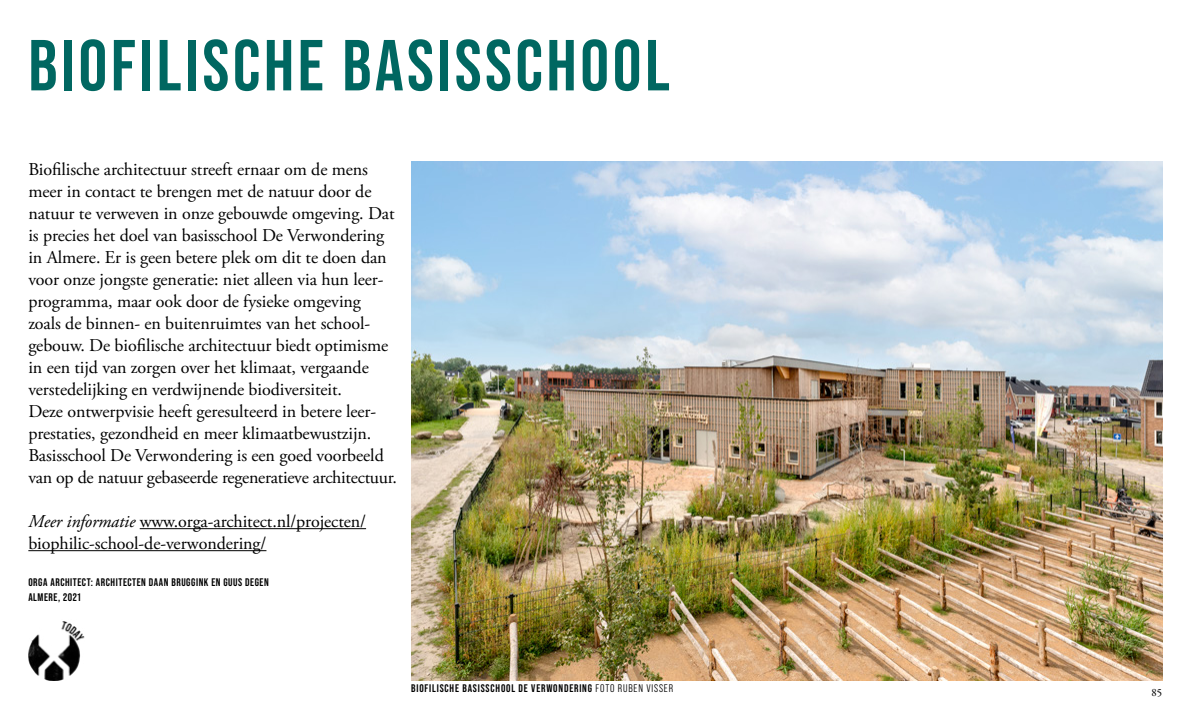
<style>
.page{position:relative;width:1191px;height:709px;background:#fff}
.page>*{position:absolute;margin:0;border:0;box-sizing:border-box;transform-origin:0 0}
.t1{font:700 72px "Bebas Neue Pro";letter-spacing:.05em;color:#006761}
.t2{font:18px/22px "Adobe Garamond Pro";letter-spacing:-.005em;color:#000}
.t3{font:700 11px/15px "Bebas Neue Pro";letter-spacing:.05em;color:#000}
.t4{font:700 11px "Bebas Neue Pro";letter-spacing:.075em;color:#000}
.t5{font:11px "Garamond Premr Pro";color:#000}
.s1{font-style:italic}
.s2{font-family:"Bebas Neue Pro Middle";font-weight:400}
</style>
<div class="page">
<img style="left:411px;top:162px;width:751px;height:518px">
<hr style="left:140px;top:528px;width:226px;height:1px;background:#000">
<hr style="left:28px;top:550px;width:238px;height:1px;background:#000">
<img style="left:28px;top:621px;width:57px;height:59px">
<h1 class="t1" style="left:28px;top:24px;width:643px">BIOFILISCHE BASISSCHOOL</h1>
<p class="t2" style="left:28px;top:159px;width:370px">Biofilische architectuur streeft ernaar om de mens meer in contact te brengen met de natuur door de natuur te verweven in onze gebouwde omgeving. Dat is precies het doel van basisschool De Verwondering in Almere. Er is geen betere plek om dit te doen dan voor onze jongste generatie: niet alleen via hun leer&shy;programma, maar ook door de fysieke omgeving zoals de binnen- en buitenruimtes van het school&shy;gebouw. De biofilische architectuur biedt optimisme in een tijd van zorgen over het klimaat, vergaande verstedelijking en verdwijnende biodiversiteit.<br>Deze ontwerpvisie heeft geresulteerd in betere leer&shy;prestaties, gezondheid en meer klimaatbewustzijn.<br>Basisschool De Verwondering is een goed voorbeeld van op de natuur gebaseerde regeneratieve architectuur.</p>
<p class="t2" style="left:28px;top:510px;width:339px"><span class="s1">Meer informatie</span> www.orga-architect.nl/projecten/ biophilic-school-de-verwondering/</p>
<p class="t3" style="left:28px;top:574px;width:242px">ORGA ARCHITECT: ARCHITECTEN DAAN BRUGGINK EN GUUS DEGEN<br>ALMERE, 2021</p>
<p class="t4" style="left:411px;top:681px;width:263px">BIOFILISCHE BASISSCHOOL DE VERWONDERING <span class="s2">FOTO RUBEN VISSER</span></p>
<p class="t5" style="left:1151px;top:686px;width:12px">85</p>
</div>
